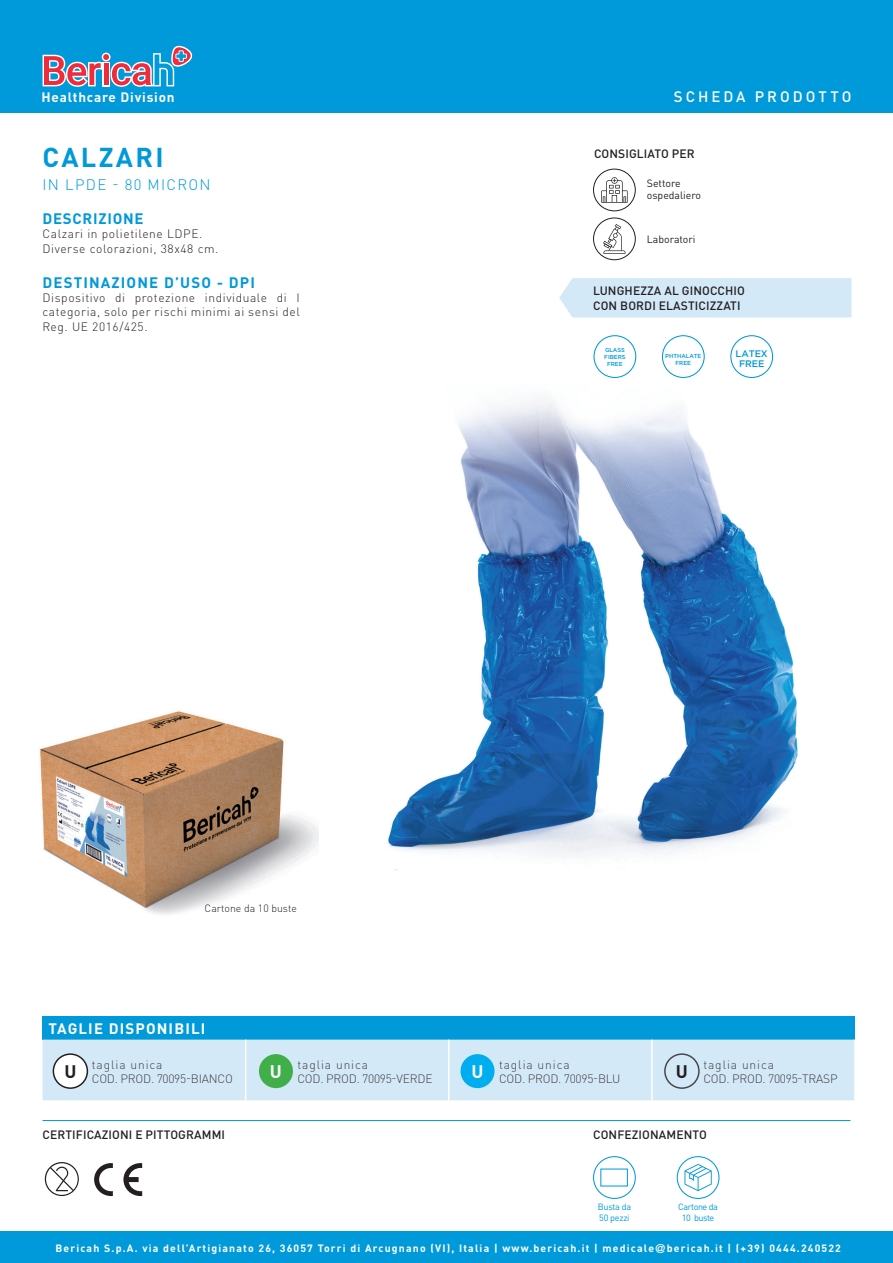
<style>
.page{position:relative;width:893px;height:1263px;background:#fff}
.page>*{position:absolute;margin:0;border:0;box-sizing:border-box;transform-origin:0 0}
.t1{font:700 27px "DIN Pro";letter-spacing:.085em;color:#0099da}
.t2{font:700 18px "DIN Pro";color:#fff}
.t3{font:700 18px "DIN Pro";color:#231f20}
.t4{font:700 15px "DIN Pro";letter-spacing:.075em;color:#0099da}
.t5{font:700 15px "DIN Pro";letter-spacing:.075em;color:#fff}
.t6{font:300 15px "DIN Pro";letter-spacing:.085em;color:#0099da}
.t7{font:500 15px "DIN Pro";letter-spacing:.2em;color:#fff}
.t8{font:700 15px "DIN Pro";letter-spacing:.05em;color:#0099da}
.t9{font:700 13.5px "DIN Pro";letter-spacing:.055em;color:#fff}
.t10{font:300 12px/14.4px "DIN Pro";letter-spacing:.05em;color:#231f20}
.t11{font:300 12px/14.4px "DIN Pro";letter-spacing:-.015em;color:#3e3e3f}
.t12{font:500 12px/14.4px "DIN Pro";letter-spacing:.01em;color:#231f20}
.t13{font:300 12px "DIN Pro";letter-spacing:.075em;color:#3e3e3f}
.t14{font:700 10.5px "DIN Pro";letter-spacing:.11em;color:#fff}
.t15{font:10.5px/12.6px "DIN Pro";color:#231f20}
.t16{font:300 10.5px "DIN Pro";color:#231f20}
.t17{font:500 9.45px/10.5px "Gotham";letter-spacing:-.01em;color:#0099da;text-align:center}
.t18{font:9px/10.5px "DIN Pro";letter-spacing:-.05em;color:#0099da;text-align:center}
.t19{font:9px/10.5px "DIN Pro";letter-spacing:-.025em;color:#0099da}
.t20{font:500 5.7px/6.9px "Gotham";letter-spacing:-.01em;color:#0099da;text-align:center}
.s1{font-family:"DIN Condensed";font-size:12.6px}
</style>
<div class="page">
<img style="left:388px;top:400px;width:410px;height:471px">
<div style="left:559px;top:278px;width:292px;height:39px;background:#d4e9f7"></div>
<div style="left:0;top:0;width:893px;height:112px;background:#0099da"></div>
<hr style="left:43px;top:1120px;width:807px;height:1px;background:#0099da">
<svg style="left:43px;top:45px;width:149px;height:42px"></svg>
<img style="left:40px;top:711px;width:278px;height:204px">
<svg style="left:684px;top:1164px;width:28px;height:27px"></svg>
<div style="left:677px;top:1156px;width:42px;height:43px;border:1px solid #0099da;border-radius:50%"></div>
<div style="left:0;top:1231px;width:893px;height:32px;background:#0099da"></div>
<svg style="left:45px;top:1162px;width:34px;height:34px"></svg>
<svg style="left:94px;top:1163px;width:19px;height:33px"></svg>
<svg style="left:123px;top:1163px;width:19px;height:33px"></svg>
<svg style="left:601px;top:177px;width:27px;height:26px"></svg>
<div style="left:593px;top:169px;width:43px;height:42px;border:1px solid #231f20;border-radius:50%"></div>
<svg style="left:603px;top:224px;width:23px;height:30px"></svg>
<div style="left:593px;top:218px;width:43px;height:42px;border:1px solid #231f20;border-radius:50%"></div>
<div style="left:43px;top:1016px;width:812px;height:23px;background:#0099da"></div>
<div style="left:43px;top:1039px;width:811px;height:61px;background:#d4e9f7"></div>
<hr style="left:245px;top:1039px;width:1px;height:61px;background:#fff">
<hr style="left:448px;top:1039px;width:1px;height:61px;background:#fff">
<hr style="left:651px;top:1039px;width:2px;height:61px;background:#fff">
<div style="left:53px;top:1054px;width:34px;height:34px;background:#fff;border-radius:50%"></div>
<div style="left:53px;top:1053px;width:35px;height:36px;border:2px solid #231f20;border-radius:50%"></div>
<div style="left:259px;top:1054px;width:34px;height:34px;background:#40ae49;border-radius:50%"></div>
<div style="left:460px;top:1054px;width:35px;height:34px;background:#00aeef;border-radius:50%"></div>
<div style="left:664px;top:1053px;width:36px;height:36px;border:2px solid #231f20;border-radius:50%"></div>
<div style="left:593px;top:335px;width:43px;height:43px;border:1px solid #0099da;border-radius:50%"></div>
<div style="left:662px;top:335px;width:43px;height:43px;border:1px solid #0099da;border-radius:50%"></div>
<div style="left:730px;top:335px;width:43px;height:43px;border:1px solid #0099da;border-radius:50%"></div>
<div style="left:593px;top:1156px;width:43px;height:43px;border:1px solid #0099da;border-radius:50%"></div>
<p class="t9" style="left:42px;top:86px;width:134px">Healthcare Division</p>
<h1 class="t1" style="left:43px;top:135px;width:122px">CALZARI</h1>
<p class="t6" style="left:43px;top:173px;width:169px">IN LPDE - 80 MICRON</p>
<p class="t8" style="left:43px;top:206px;width:103px">DESCRIZIONE</p>
<p class="t10" style="left:43px;top:226px;width:177px">Calzari in polietilene LDPE.<br>Diverse colorazioni, 38x48 cm.</p>
<p class="t4" style="left:43px;top:270px;width:214px">DESTINAZIONE D’USO - DPI</p>
<p class="t10" style="left:43px;top:289px;width:259px;text-align:justify">Dispositivo di protezione individuale di I categoria, solo per rischi minimi ai sensi del Reg. UE 2016/425.</p>
<p class="t16" style="left:205px;top:900px;width:94px">Cartone da 10 buste</p>
<p class="t7" style="left:674px;top:84px;width:179px">SCHEDA PRODOTTO</p>
<p class="t12" style="left:594px;top:145px;width:102px">CONSIGLIATO PER</p>
<p class="t15" style="left:647px;top:175px;width:56px">Settore ospedaliero</p>
<p class="t15" style="left:647px;top:232px;width:50px">Laboratori</p>
<p class="t12" style="left:593px;top:282px;width:153px">LUNGHEZZA AL GINOCCHIO<br>CON BORDI ELASTICIZZATI</p>
<p class="t20" style="left:604px;top:346px;width:23px">GLASS<br>FIBERS<br>FREE</p>
<p class="t20" style="left:665px;top:352px;width:38px">PHTHALATE<br>FREE</p>
<p class="t17" style="left:736px;top:348px;width:34px">LATEX<br>FREE</p>
<p class="t5" style="left:49px;top:1016px;width:158px">TAGLIE DISPONIBILI</p>
<p class="t11" style="left:92px;top:1056px;width:143px">taglia unica<br>COD. PROD. 70095-BIANCO</p>
<p class="t11" style="left:297px;top:1056px;width:137px">taglia unica<br>COD. PROD. 70095-VERDE</p>
<p class="t11" style="left:499px;top:1056px;width:123px">taglia unica<br>COD. PROD. 70095-BLU</p>
<p class="t13" style="left:703px;top:1055px;width:72px">taglia unica</p>
<h2 class="t3" style="left:64px;top:1056px;width:14px">U</h2>
<h2 class="t2" style="left:270px;top:1056px;width:14px">U</h2>
<h2 class="t2" style="left:471px;top:1056px;width:14px">U</h2>
<p class="t11" style="left:676px;top:1071px;width:163px"><sup>U</sup> COD. PROD. 70095-TRASP</p>
<p class="t12" style="left:43px;top:1126px;width:184px">CERTIFICAZIONI E PITTOGRAMMI</p>
<p class="t12" style="left:593px;top:1126px;width:115px">CONFEZIONAMENTO</p>
<p class="t19" style="left:598px;top:1201px;width:35px">Busta da<br>50 pezzi</p>
<p class="t18" style="left:678px;top:1201px;width:41px">Cartone da<br>10 buste</p>
<p class="t14" style="left:56px;top:1239px;width:787px">Bericah S.p.A. via dell’Artigianato 26, 36057 Torri di Arcugnano (VI), Italia | www.bericah.it | medicale<span class="s1">@</span>bericah.it | (+39) 0444.240522</p>
</div>
